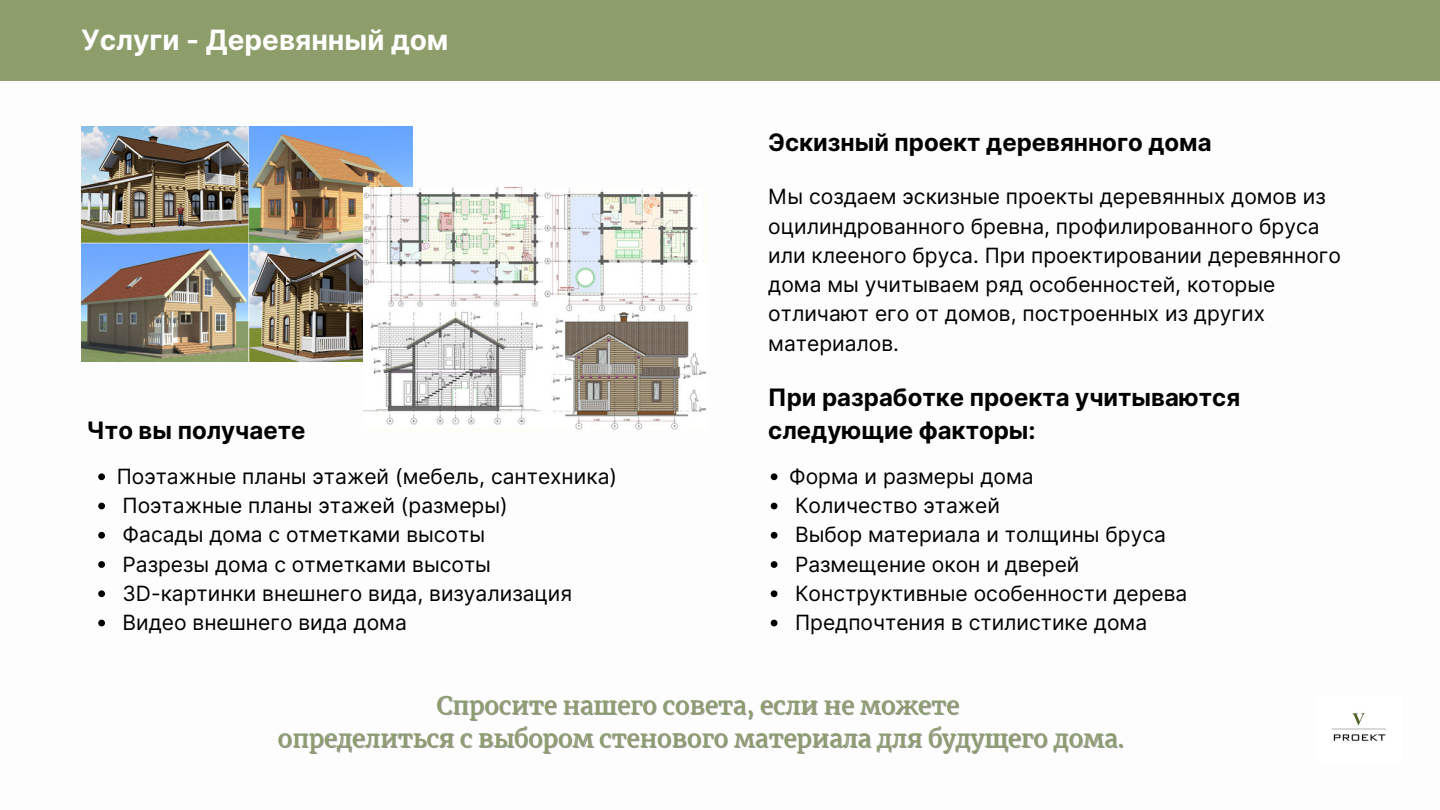
<style>
.page{position:relative;width:1440px;height:810px;background:#fff}
.page>*{position:absolute;margin:0;border:0;box-sizing:border-box;transform-origin:0 0}
.t1{font:700 28px "Inter";color:#fff}
.t2{font:700 24px "Inter";color:#000}
.t3{font:24px "Merriweather";color:#8d9e6b}
.t4{font:21px/29.2px "Inter";color:#000}
</style>
<div class="page">
<div style="left:0;top:0;width:1440px;height:81px;background:#8d9e6b"></div>
<img style="left:81px;top:126px;width:331px;height:235px">
<img style="left:363px;top:188px;width:344px;height:242px">
<svg style="left:771px;top:473px;width:6px;height:7px"></svg>
<svg style="left:771px;top:503px;width:6px;height:6px"></svg>
<svg style="left:771px;top:532px;width:6px;height:7px"></svg>
<svg style="left:771px;top:561px;width:6px;height:7px"></svg>
<svg style="left:771px;top:590px;width:6px;height:7px"></svg>
<svg style="left:771px;top:620px;width:6px;height:6px"></svg>
<svg style="left:98px;top:473px;width:7px;height:7px"></svg>
<svg style="left:98px;top:503px;width:7px;height:6px"></svg>
<svg style="left:98px;top:532px;width:7px;height:7px"></svg>
<svg style="left:98px;top:561px;width:7px;height:7px"></svg>
<svg style="left:98px;top:590px;width:7px;height:7px"></svg>
<svg style="left:98px;top:620px;width:7px;height:6px"></svg>
<img style="left:1332px;top:713px;width:54px;height:28px">
<p class="t1" style="left:81px;top:23px;width:369px">Услуги - Деревянный дом</p>
<p class="t2" style="left:87px;top:416px;width:220px">Что вы получаете</p>
<p class="t4" style="left:117px;top:462px;width:502px">Поэтажные планы этажей (мебель, сантехника)</p>
<p class="t4" style="left:123px;top:491px;width:387px">Поэтажные планы этажей (размеры)</p>
<p class="t4" style="left:123px;top:520px;width:364px">Фасады дома с отметками высоты</p>
<p class="t4" style="left:123px;top:549px;width:370px">Разрезы дома с отметками высоты</p>
<p class="t4" style="left:123px;top:579px;width:451px">3D-картинки внешнего вида, визуализация</p>
<p class="t4" style="left:123px;top:608px;width:286px">Видео внешнего вида дома</p>
<p class="t2" style="left:768px;top:128px;width:445px">Эскизный проект деревянного дома</p>
<p class="t4" style="left:768px;top:182px;width:574px">Мы создаем эскизные проекты деревянных домов из оцилиндрованного бревна, профилированного бруса или клееного бруса. При проектировании деревянного дома мы учитываем ряд особенностей, которые отличают его от домов, построенных из других материалов.</p>
<p class="t2" style="left:768px;top:383px;width:473px">При разработке проекта учитываются</p>
<p class="t2" style="left:768px;top:416px;width:269px">следующие факторы:</p>
<p class="t4" style="left:789px;top:462px;width:246px">Форма и размеры дома</p>
<p class="t4" style="left:795px;top:491px;width:206px">Количество этажей</p>
<p class="t4" style="left:795px;top:520px;width:372px">Выбор материала и толщины бруса</p>
<p class="t4" style="left:795px;top:549px;width:286px">Размещение окон и дверей</p>
<p class="t4" style="left:795px;top:579px;width:394px">Конструктивные особенности дерева</p>
<p class="t4" style="left:795px;top:608px;width:354px">Предпочтения в стилистике дома</p>
<p class="t3" style="left:437px;top:691px;width:524px">Спросите нашего совета, если не можете</p>
<p class="t3" style="left:278px;top:724px;width:848px">определиться с выбором стенового материала для будущего дома.</p>
</div>
